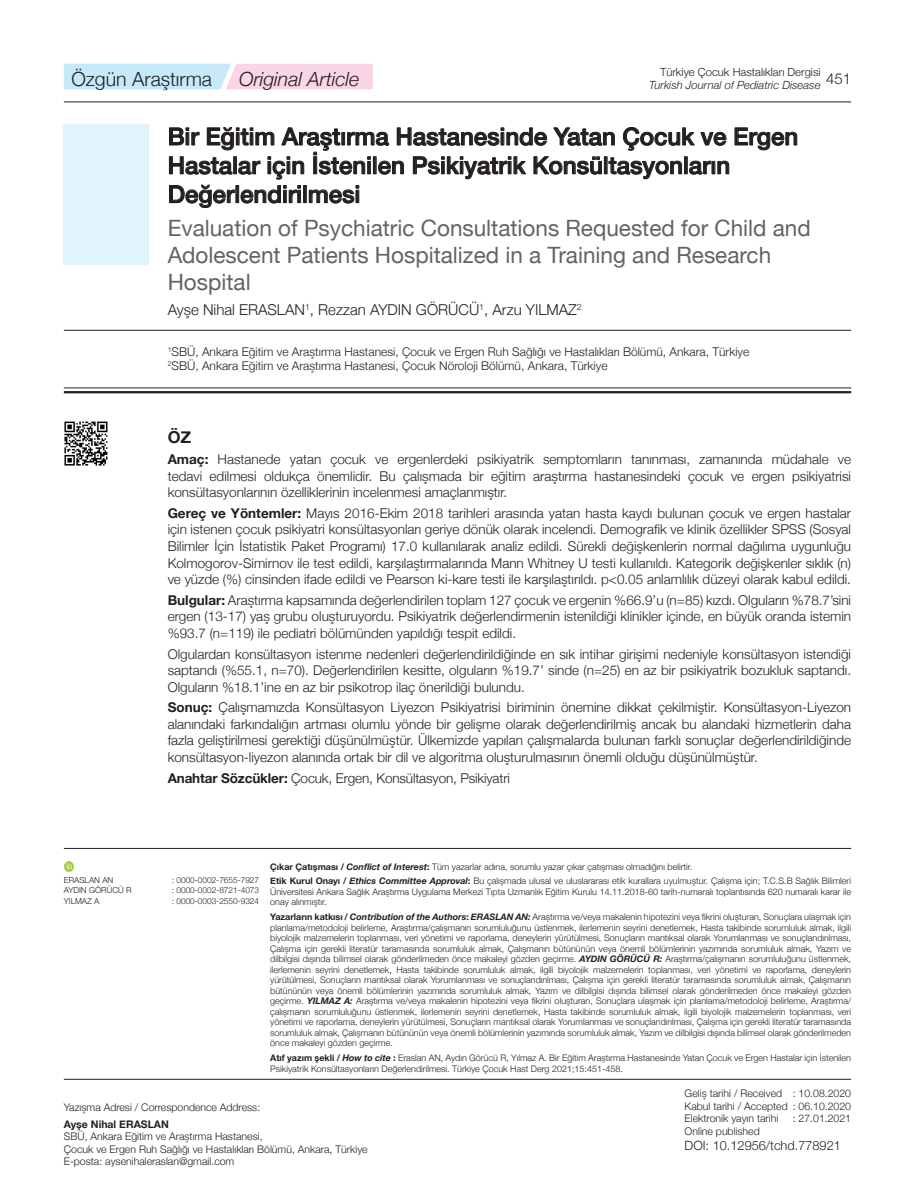
<style>
.page{position:relative;width:915px;height:1191px;background:#fff}
.page>*{position:absolute;margin:0;border:0;box-sizing:border-box;transform-origin:0 0}
.t1{font:500 24px/28.8px "Helvetica Neue";color:#231f20}
.t2{font:22.5px/27px "Helvetica Neue";color:#636366}
.t3{font:italic 300 19.5px "Helvetica Neue";color:#231f20}
.t4{font:300 19.5px "Helvetica Neue";color:#231f20}
.t5{font:700 16.5px "Helvetica Neue";color:#231f20}
.t6{font:300 15px "Helvetica Neue";color:#231f20}
.t7{font:300 13.5px/16.5px "Helvetica Neue";color:#231f20;text-align:justify}
.t8{font:300 12.75px "Helvetica Neue";color:#231f20}
.t9{font:300 12px "Helvetica Neue";color:#231f20}
.t10{font:italic 300 11.25px "Helvetica Neue";color:#231f20}
.t11{font:300 11.25px "Helvetica Neue";color:#231f20}
.t12{font:300 10.5px "Helvetica Neue";color:#231f20}
.t13{font:700 10.5px "Helvetica Neue";color:#231f20}
.t14{font:300 9px/10.5px "Helvetica Neue";color:#231f20;text-align:justify}
.t15{font:300 8.25px "Helvetica Neue";color:#231f20}
.s1{font-weight:700}
.s2{font-weight:700;font-style:italic}
</style>
<div class="page">
<hr style="left:64px;top:330px;width:786px;height:1px;background:#231f20">
<hr style="left:64px;top:1079px;width:786px;height:1px;background:#231f20">
<hr style="left:64px;top:391px;width:786px;height:2px;background:#231f20">
<hr style="left:64px;top:387px;width:786px;height:1px;background:#231f20">
<hr style="left:64px;top:102px;width:786px;height:1px;background:#231f20">
<svg style="left:169px;top:127px;width:628px;height:81px"></svg>
<div style="left:64px;top:124px;width:85px;height:140px;background:#e1f4fc"></div>
<svg style="left:64px;top:64px;width:308px;height:25px;background:#dee0f0"></svg>
<img style="left:64px;top:421px;width:44px;height:45px">
<svg style="left:64px;top:861px;width:10px;height:11px"></svg>
<hr style="left:64px;top:848px;width:786px;height:1px;background:#231f20">
<p class="t11" style="left:660px;top:63px;width:162px">Türkiye Çocuk Hastalıkları Dergisi</p>
<p class="t10" style="left:649px;top:76px;width:173px">Turkish Journal of Pediatric Disease</p>
<p class="t1" style="left:168px;top:120px;width:632px">Bir Eğitim Araştırma Hastanesinde Yatan Çocuk ve Ergen<br>Hastalar için İstenilen Psikiyatrik Konsültasyonların<br>Değerlendirilmesi</p>
<p class="t2" style="left:168px;top:216px;width:644px">Evaluation of Psychiatric Consultations Requested for Child and<br>Adolescent Patients Hospitalized in a Training and Research<br>Hospital</p>
<p class="t6" style="left:168px;top:298px;width:415px">Ayşe Nihal ERASLAN<sup>1</sup>, Rezzan AYDIN GÖRÜCÜ<sup>1</sup>, Arzu YILMAZ<sup>2</sup></p>
<p class="t9" style="left:168px;top:341px;width:583px"><sup>1</sup>SBÜ, Ankara Eğitim ve Araştırma Hastanesi, Çocuk ve Ergen Ruh Sağlığı ve Hastalıkları Bölümü, Ankara, Türkiye</p>
<p class="t9" style="left:168px;top:356px;width:441px"><sup>2</sup>SBÜ, Ankara Eğitim ve Araştırma Hastanesi, Çocuk Nöroloji Bölümü, Ankara, Türkiye</p>
<p class="t4" style="left:71px;top:63px;width:142px">Özgün Araştırma</p>
<p class="t3" style="left:239px;top:64px;width:121px">Original Article</p>
<p class="t6" style="left:825px;top:66px;width:27px">451</p>
<p class="t5" style="left:168px;top:424px;width:25px">ÖZ</p>
<p class="t7" style="left:168px;top:450px;width:684px"><span class="s1">Amaç:</span> Hastanede yatan çocuk ve ergenlerdeki psikiyatrik semptomların tanınması, zamanında müdahale ve tedavi edilmesi oldukça önemlidir. Bu çalışmada bir eğitim araştırma hastanesindeki çocuk ve ergen psikiyatrisi konsültasyonlarının özelliklerinin incelenmesi amaçlanmıştır.</p>
<p class="t7" style="left:168px;top:504px;width:684px"><span class="s1">Gereç ve Yöntemler:</span> Mayıs 2016-Ekim 2018 tarihleri arasında yatan hasta kaydı bulunan çocuk ve ergen hastalar için istenen çocuk psikiyatri konsültasyonları geriye dönük olarak incelendi. Demografik ve klinik özellikler SPSS (Sosyal Bilimler İçin İstatistik Paket Programı) 17.0 kullanılarak analiz edildi. Sürekli değişkenlerin normal dağılıma uygunluğu Kolmogorov-Simirnov ile test edildi, karşılaştırmalarında Mann Whitney U testi kullanıldı. Kategorik değişkenler sıklık (n) ve yüzde (%) cinsinden ifade edildi ve Pearson ki-kare testi ile karşılaştırıldı. p&lt;0.05 anlamlılık düzeyi olarak kabul edildi.</p>
<p class="t7" style="left:168px;top:591px;width:684px"><span class="s1">Bulgular:</span> Araştırma kapsamında değerlendirilen toplam 127 çocuk ve ergenin %66.9’u (n=85) kızdı. Olguların %78.7’sini ergen (13-17) yaş grubu oluşturuyordu. Psikiyatrik değerlendirmenin istenildiği klinikler içinde, en büyük oranda istemin %93.7 (n=119) ile pediatri bölümünden yapıldığı tespit edildi.</p>
<p class="t7" style="left:168px;top:644px;width:684px">Olgulardan konsültasyon istenme nedenleri değerlendirildiğinde en sık intihar girişimi nedeniyle konsültasyon istendiği saptandı (%55.1, n=70). Değerlendirilen kesitte, olguların %19.7’ sinde (n=25) en az bir psikiyatrik bozukluk saptandı.<br>Olguların %18.1’ine en az bir psikotrop ilaç önerildiği bulundu.</p>
<p class="t7" style="left:168px;top:698px;width:684px"><span class="s1">Sonuç:</span> Çalışmamızda Konsültasyon Liyezon Psikiyatrisi biriminin önemine dikkat çekilmiştir. Konsültasyon-Liyezon alanındaki farkındalığın artması olumlu yönde bir gelişme olarak değerlendirilmiş ancak bu alandaki hizmetlerin daha fazla geliştirilmesi gerektiği düşünülmüştür. Ülkemizde yapılan çalışmalarda bulunan farklı sonuçlar değerlendirildiğinde konsültasyon-liyezon alanında ortak bir dil ve algoritma oluşturulmasının önemli olduğu düşünülmüştür.</p>
<p class="t7" style="left:168px;top:768px;width:344px"><span class="s1">Anahtar Sözcükler:</span> Çocuk, Ergen, Konsültasyon, Psikiyatri</p>
<p class="t15" style="left:64px;top:873px;width:51px">ERASLAN AN</p>
<p class="t15" style="left:172px;top:873px;width:89px">: 0000-0002-7655-7927</p>
<p class="t15" style="left:64px;top:883px;width:69px">AYDIN GÖRÜCÜ R</p>
<p class="t15" style="left:172px;top:883px;width:89px">: 0000-0002-8721-4073</p>
<p class="t15" style="left:64px;top:894px;width:37px">YILMAZ A</p>
<p class="t15" style="left:172px;top:894px;width:89px">: 0000-0003-2550-9324</p>
<p class="t14" style="left:270px;top:860px;width:423px"><span class="s1">Çıkar Çatışması /</span> <span class="s2">Conflict of Interest</span><span class="s1">:</span> Tüm yazarlar adına, sorumlu yazar çıkar çatışması olmadığını belirtir.</p>
<p class="t14" style="left:270px;top:875px;width:582px"><span class="s1">Etik Kurul Onayı /</span> <span class="s2">Ethics Committee Approval</span><span class="s1">:</span> Bu çalışmada ulusal ve uluslararası etik kurallara uyulmuştur. Çalışma için; T.C.S.B Sağlık Bilimleri Üniversitesi Ankara Sağlık Araştırma Uygulama Merkezi Tıpta Uzmanlık Eğitim Kurulu 14.11.2018-60 tarih-numaralı toplantısında 620 numaralı karar ile onay alınmıştır.</p>
<p class="t14" style="left:270px;top:911px;width:582px"><span class="s1">Yazarların katkısı /</span> <span class="s2">Contribution of the Authors</span><span class="s1">:</span> <span class="s2">ERASLAN AN:</span> Araştırma ve/veya makalenin hipotezini veya fikrini oluşturan, Sonuçlara ulaşmak için planlama/metodoloji belirleme, Araştırma/çalışmanın sorumluluğunu üstlenmek, ilerlemenin seyrini denetlemek, Hasta takibinde sorumluluk almak, ilgili biyolojik malzemelerin toplanması, veri yönetimi ve raporlama, deneylerin yürütülmesi, Sonuçların mantıksal olarak Yorumlanması ve sonuçlandırılması, Çalışma için gerekli literatür taramasında sorumluluk almak, Çalışmanın bütününün veya önemli bölümlerinin yazımında sorumluluk almak, Yazım ve dilbilgisi dışında bilimsel olarak gönderilmeden önce makaleyi gözden geçirme. <span class="s2">AYDIN GÖRÜCÜ R:</span> Araştırma/çalışmanın sorumluluğunu üstlenmek, ilerlemenin seyrini denetlemek, Hasta takibinde sorumluluk almak, ilgili biyolojik malzemelerin toplanması, veri yönetimi ve raporlama, deneylerin yürütülmesi, Sonuçların mantıksal olarak Yorumlanması ve sonuçlandırılması, Çalışma için gerekli literatür taramasında sorumluluk almak, Çalışmanın bütününün veya önemli bölümlerinin yazımında sorumluluk almak, Yazım ve dilbilgisi dışında bilimsel olarak gönderilmeden önce makaleyi gözden geçirme. <span class="s2">YILMAZ A:</span> Araştırma ve/veya makalenin hipotezini veya fikrini oluşturan, Sonuçlara ulaşmak için planlama/metodoloji belirleme, Araştırma/ çalışmanın sorumluluğunu üstlenmek, ilerlemenin seyrini denetlemek, Hasta takibinde sorumluluk almak, ilgili biyolojik malzemelerin toplanması, veri yönetimi ve raporlama, deneylerin yürütülmesi, Sonuçların mantıksal olarak Yorumlanması ve sonuçlandırılması, Çalışma için gerekli literatür taramasında sorumluluk almak, Çalışmanın bütününün veya önemli bölümlerinin yazımında sorumluluk almak, Yazım ve dilbilgisi dışında bilimsel olarak gönderilmeden önce makaleyi gözden geçirme.</p>
<p class="t14" style="left:270px;top:1052px;width:582px"><span class="s1">Atıf yazım şekli /</span> <span class="s2">How to cite</span> <span class="s1">:</span> Eraslan AN, Aydın Görücü R, Yılmaz A. Bir Eğitim Araştırma Hastanesinde Yatan Çocuk ve Ergen Hastalar için İstenilen<br>Psikiyatrik Konsültasyonların Değerlendirilmesi. Türkiye Çocuk Hast Derg 2021;15:451-458.</p>
<p class="t12" style="left:64px;top:1098px;width:198px">Yazışma Adresi / Correspondence Address:</p>
<p class="t13" style="left:64px;top:1115px;width:106px">Ayşe Nihal ERASLAN</p>
<p class="t12" style="left:64px;top:1128px;width:200px">SBÜ, Ankara Eğitim ve Araştırma Hastanesi,</p>
<p class="t12" style="left:64px;top:1140px;width:305px">Çocuk ve Ergen Ruh Sağlığı ve Hastalıkları Bölümü, Ankara, Türkiye</p>
<p class="t12" style="left:64px;top:1153px;width:172px">E-posta: aysenihaleraslan@gmail.com</p>
<p class="t12" style="left:684px;top:1084px;width:168px">Geliş tarihi / Received : 10.08.2020</p>
<p class="t12" style="left:684px;top:1097px;width:168px">Kabul tarihi / Accepted : 06.10.2020</p>
<p class="t12" style="left:684px;top:1110px;width:95px">Elektronik yayın tarihi</p>
<p class="t12" style="left:792px;top:1110px;width:60px">: 27.01.2021</p>
<p class="t12" style="left:684px;top:1122px;width:77px">Online published</p>
<p class="t8" style="left:684px;top:1135px;width:158px">DOI: 10.12956/tchd.778921</p>
</div>
